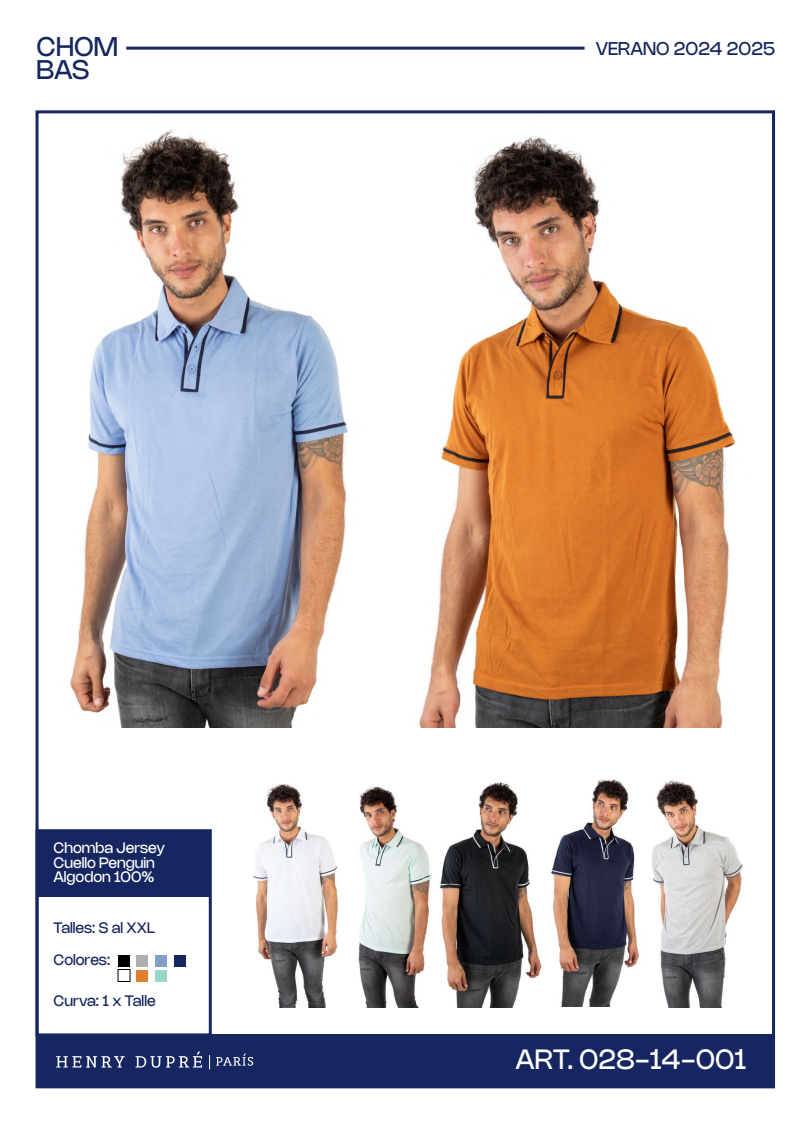
<style>
.page{position:relative;width:810px;height:1125px;background:#fff}
.page>*{position:absolute;margin:0;border:0;box-sizing:border-box;transform-origin:0 0}
.t1{font:27.3px "Nohemi";color:#fff}
.t2{font:26.4px "Nohemi";color:#152660}
.t3{font:18.08px "Nohemi";color:#152660}
.t4{font:14.85px/14.2px "Nohemi";color:#fff}
.t5{font:14.85px "Nohemi";color:#152660}
</style>
<div class="page">
<img style="left:35px;top:112px;width:313px;height:616px">
<img style="left:419px;top:137px;width:317px;height:591px">
<div style="left:37px;top:1034px;width:737px;height:54px;background:#152660"></div>
<hr style="left:126px;top:47px;width:459px;height:3px;background:#152660">
<svg style="left:56px;top:1056px;width:69px;height:12px"></svg>
<svg style="left:135px;top:1052px;width:67px;height:16px"></svg>
<svg style="left:216px;top:1054px;width:37px;height:12px"></svg>
<svg style="left:209px;top:1055px;width:1px;height:14px"></svg>
<div style="left:37px;top:831px;width:173px;height:66px;background:#152660"></div>
<div style="left:36px;top:829px;width:176px;height:207px;border:3px solid #152660"></div>
<img style="left:253px;top:784px;width:85px;height:223px">
<img style="left:358px;top:787px;width:74px;height:220px">
<img style="left:439px;top:782px;width:104px;height:225px">
<img style="left:551px;top:779px;width:89px;height:228px">
<img style="left:652px;top:780px;width:91px;height:227px">
<div style="left:118px;top:955px;width:12px;height:12px;background:#000"></div>
<div style="left:136px;top:955px;width:12px;height:12px;background:#afaeaa"></div>
<div style="left:155px;top:955px;width:12px;height:12px;background:#839fc7"></div>
<div style="left:174px;top:955px;width:12px;height:12px;background:#152660"></div>
<div style="left:118px;top:969px;width:12px;height:13px;background:#fff;border:1px solid #000"></div>
<div style="left:136px;top:970px;width:12px;height:12px;background:#e07f30"></div>
<div style="left:155px;top:970px;width:12px;height:12px;background:#9ad6ca"></div>
<h2 class="t2" style="left:37px;top:30px;width:83px">CHOM</h2>
<p class="t3" style="left:596px;top:37px;width:181px">VERANO 2024 2025</p>
<h2 class="t2" style="left:37px;top:54px;width:54px">BAS</h2>
<p class="t4" style="left:54px;top:841px;width:113px">Chomba Jersey<br>Cuello Penguin<br>Algodon 100%</p>
<p class="t5" style="left:54px;top:918px;width:103px">Talles: S al XXL</p>
<p class="t5" style="left:54px;top:951px;width:58px">Colores:</p>
<p class="t5" style="left:54px;top:992px;width:104px">Curva: 1 x Talle</p>
<h1 class="t1" style="left:516px;top:1043px;width:233px">ART. 028-14-001</h1>
</div>
